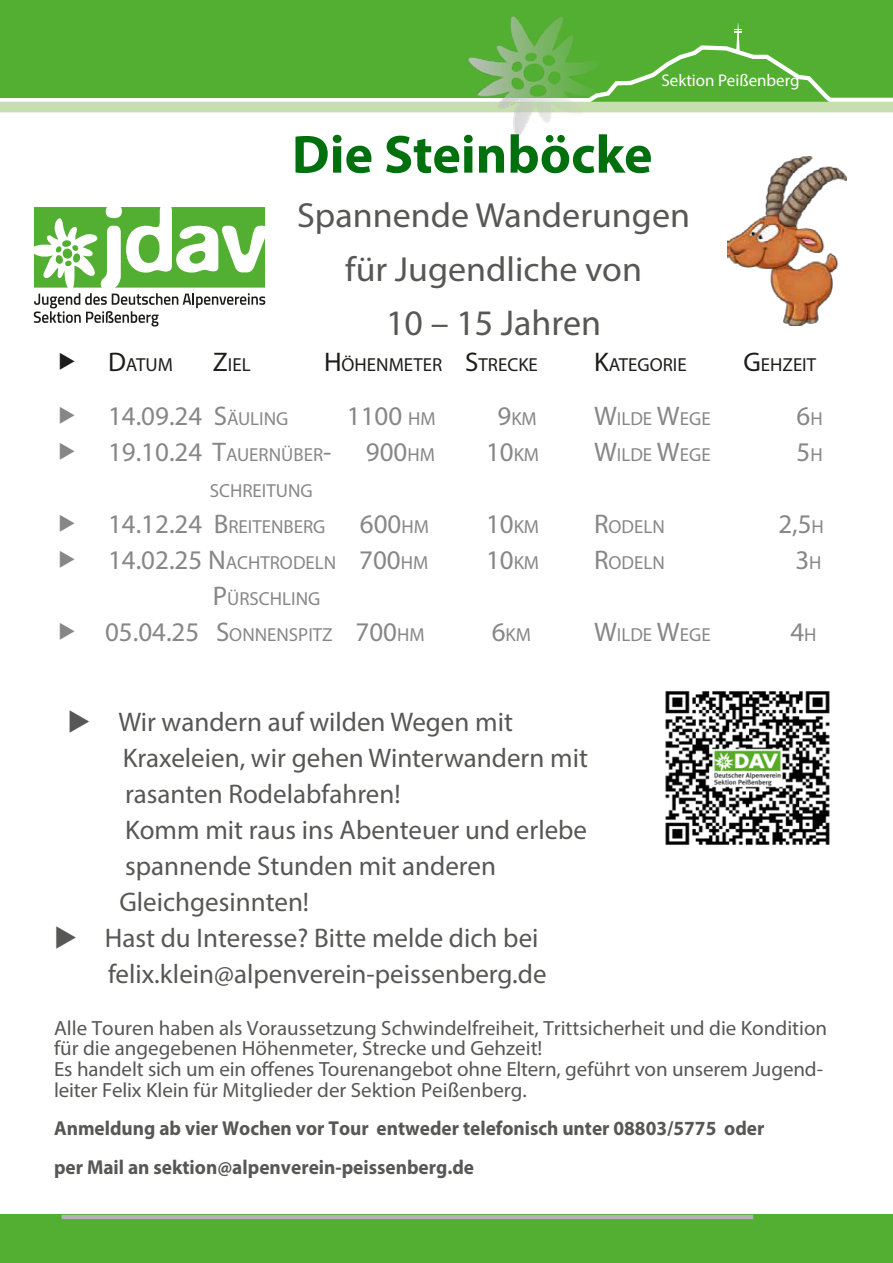
<style>
.page{position:relative;width:893px;height:1263px;background:#fff}
.page>*{position:absolute;margin:0;border:0;box-sizing:border-box;transform-origin:0 0}
.t1{font:700 54px "Myriad Pro";color:#006f0e}
.t2{font:36px "Myriad Pro";color:#575756}
.t3{font:34.95px/54px "Myriad Pro";color:#575756;text-align:center}
.t4{font:27px/36px "Myriad Pro";color:#575756}
.t5{font:27px "Myriad Pro";color:#878787}
.t6{font:20.55px/20.5px "Myriad Pro";color:#575756}
.t7{font:700 20.1px/38.5px "Myriad Pro";color:#575756;scale:.96 1}
.t8{font:18.9px/36px "Myriad Pro";color:#878787}
.t9{font:18.9px "Myriad Pro";color:#1d1d1b}
.t10{font:16.95px "Myriad Pro";color:#fff}
.s1{font-size:27px}
.s2{font-size:18.9px}
</style>
<div class="page">
<div style="left:0;top:0;width:893px;height:102px;background:#53af32"></div>
<svg style="left:0;top:45px;width:893px;height:57px"></svg>
<div style="left:0;top:102px;width:893px;height:10px;background:#c7dfb0"></div>
<svg style="left:734px;top:23px;width:8px;height:28px"></svg>
<div style="left:0;top:1215px;width:893px;height:48px;background:#53af32"></div>
<hr style="left:62px;top:1215px;width:691px;height:4px;background:#b2b2b2">
<img style="left:468px;top:16px;width:135px;height:121px">
<img style="left:728px;top:156px;width:119px;height:170px">
<svg style="left:34px;top:207px;width:231px;height:119px"></svg>
<img style="left:665px;top:691px;width:165px;height:154px">
<p class="t10" style="left:661px;top:70px;width:140px">Sektion Peißenberg</p>
<h1 class="t1" style="left:292px;top:119px;width:362px">Die Steinböcke</h1>
<h3 class="t3" style="left:297px;top:187px;width:394px">Spannende Wanderungen für Jugendliche von</h3>
<h2 class="t2" style="left:386px;top:300px;width:216px">10 – 15 Jahren</h2>
<p class="t9" style="left:108px;top:353px;width:66px"><span class="s1">D</span>ATUM</p>
<p class="t9" style="left:213px;top:353px;width:39px"><span class="s1">Z</span>IEL</p>
<p class="t9" style="left:324px;top:353px;width:239px"><span class="s1">H</span>ÖHENMETER <span class="s1">S</span>TRECKE <span class="s1">K</span></p>
<p class="t9" style="left:609px;top:353px;width:80px">ATEGORIE</p>
<p class="t9" style="left:743px;top:353px;width:74px"><span class="s1">G</span>EHZEIT</p>
<h3 class="t5" style="left:108px;top:399px;width:182px">14.09.24 S<span class="s2">ÄULING</span></h3>
<h3 class="t5" style="left:347px;top:399px;width:90px">1100 <span class="s2">HM</span></h3>
<p class="t8" style="left:497px;top:400px;width:41px"><span class="s1">9</span>KM</p>
<p class="t8" style="left:594px;top:400px;width:118px"><span class="s1">W</span>ILDE <span class="s1">W</span>EGE</p>
<h3 class="t5" style="left:797px;top:399px;width:25px">6<span class="s2">H</span></h3>
<h3 class="t5" style="left:108px;top:435px;width:225px">19.10.24 T<span class="s2">AUERNÜBER</span>-</h3>
<h3 class="t5" style="left:366px;top:435px;width:71px">900<span class="s2">HM</span></h3>
<h3 class="t5" style="left:486px;top:435px;width:55px">10<span class="s2">KM</span></h3>
<p class="t8" style="left:594px;top:436px;width:118px"><span class="s1">W</span>ILDE <span class="s1">W</span>EGE</p>
<h3 class="t5" style="left:797px;top:435px;width:25px">5<span class="s2">H</span></h3>
<p class="t8" style="left:108px;top:472px;width:219px;text-indent:102px">SCHREITUNG<br><span class="s1">14.12.24 B</span>REITENBERG</p>
<h3 class="t5" style="left:360px;top:507px;width:71px">600<span class="s2">HM</span></h3>
<p class="t8" style="left:486px;top:508px;width:180px"><span class="s1">10</span>KM <span class="s1">R</span>ODELN</p>
<h3 class="t5" style="left:778px;top:507px;width:44px">2,5<span class="s2">H</span></h3>
<h3 class="t5" style="left:108px;top:543px;width:322px">14.02.25 N <span class="s2">ACHTRODELN</span> 700<span class="s2">HM</span></h3>
<p class="t8" style="left:486px;top:544px;width:180px"><span class="s1">10</span>KM <span class="s1">R</span>ODELN</p>
<h3 class="t5" style="left:795px;top:543px;width:25px">3<span class="s2">H</span></h3>
<p class="t8" style="left:213px;top:580px;width:109px"><span class="s1">P</span>ÜRSCHLING</p>
<h3 class="t5" style="left:105px;top:615px;width:321px">05.04.25 S<span class="s2">ONNENSPITZ</span> 700<span class="s2">HM</span></h3>
<p class="t8" style="left:492px;top:616px;width:41px"><span class="s1">6</span>KM</p>
<p class="t8" style="left:594px;top:616px;width:118px"><span class="s1">W</span>ILDE <span class="s1">W</span>EGE</p>
<h3 class="t5" style="left:790px;top:615px;width:25px">4<span class="s2">H</span></h3>
<h3 class="t4" style="left:119px;top:703px;width:470px;text-indent:-52px">◆ Wir wandern auf wilden Wegen mit<br>Kraxeleien, wir gehen Winterwandern mit rasanten Rodelabfahren!<br>Komm mit raus ins Abenteuer und erlebe spannende Stunden mit anderen<br>Gleichgesinnten!</h3>
<h3 class="t4" style="left:54px;top:919px;width:494px;text-align:right">◆ Hast du Interesse? Bitte melde dich bei felix.klein@alpenverein-peissenberg.de</h3>
<p class="t6" style="left:54px;top:1017px;width:775px">Alle Touren haben als Voraussetzung Schwindelfreiheit, Trittsicherheit und die Kondition für die angegebenen Höhenmeter, Strecke und Gehzeit!<br>Es handelt sich um ein offenes Tourenangebot ohne Eltern, geführt von unserem Jugend&shy;leiter Felix Klein für Mitglieder der Sektion Peißenberg.</p>
<p class="t7" style="left:54px;top:1108px;width:741px">Anmeldung ab vier Wochen vor Tour entweder telefonisch unter 08803/5775 oder per Mail an sektion@alpenverein-peissenberg.de</p>
</div>
